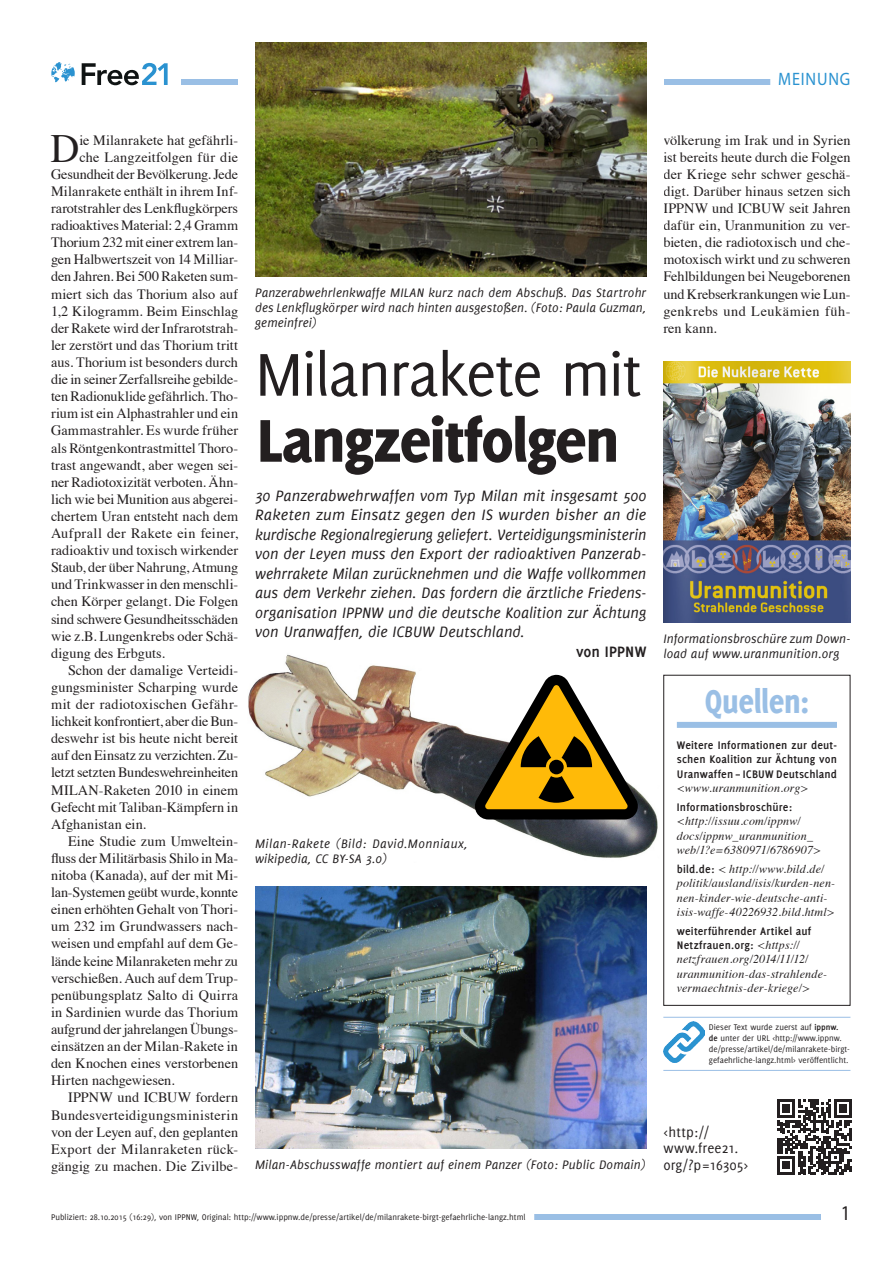
<style>
.page{position:relative;width:893px;height:1263px;background:#fff}
.page>*{position:absolute;margin:0;border:0;box-sizing:border-box;transform-origin:0 0}
.t1{font:66px/66px "Delicious";letter-spacing:-.025em;color:#231f20}
.t2{font:40.05px "Times";color:#231f20}
.Quelle__Headline__Li{font:800 36px "Delicious";color:#9abfe5;scale:.89 1}
.t3{font:21px "Myriad Pro";color:#231f20;scale:.9 1}
.Seitenrubrik{font:18px "Myriad Pro";letter-spacing:.05em;color:#2a92d0;scale:.9 1}
.Subheadline{font:italic 16.5px/19.5px "Delicious";color:#231f20;text-align:justify}
.Subheadline__Autor{font:700 16.5px "Delicious";letter-spacing:.005em;color:#231f20}
.t4{font:15px/16.5px "Delicious";letter-spacing:.005em;color:#231f20}
.t5{font:14.25px/17.1px "Times";color:#231f20;text-align:justify}
.t6{font:14.25px "Times";letter-spacing:.02em;color:#231f20}
.Bildunterschrift{font:italic 13.5px/15px "Delicious";letter-spacing:.01em;color:#231f20}
.Quelle__Quellenangab{font:italic 12px/14.4px "Times";letter-spacing:.015em;color:#231f20}
.Quelle__Quellenangab-2{font:700 12px/14.4px "Delicious";letter-spacing:.015em;color:#231f20;text-align:justify}
.Statuszeile_Deliciou{font:9px/10.8px "Delicious";color:#231f20}
.s1{font-weight:800}
.s2{font-family:"Times";font-weight:400;font-style:italic}
.s3{font-family:"Delicious";font-weight:700;font-style:normal}
.s4{font-weight:700}
</style>
<div class="page">
<div style="left:181px;top:79px;width:669px;height:6px;background:#9abfe5"></div>
<div style="left:55px;top:1214px;width:766px;height:6px;background:#9abfe5"></div>
<div style="left:43px;top:1211px;width:491px;height:12px;background:#fff"></div>
<div style="left:770px;top:74px;width:89px;height:15px;background:#fff"></div>
<svg style="left:82px;top:63px;width:86px;height:22px"></svg>
<svg style="left:51px;top:62px;width:24px;height:20px"></svg>
<div style="left:238px;top:43px;width:425px;height:256px;background:#fff"></div>
<img style="left:255px;top:43px;width:391px;height:233px">
<img style="left:248px;top:654px;width:410px;height:204px">
<div style="left:646px;top:339px;width:221px;height:319px;background:#fff"></div>
<img style="left:663px;top:361px;width:187px;height:262px">
<img style="left:255px;top:887px;width:391px;height:261px">
<img style="left:663px;top:1021px;width:42px;height:41px">
<hr style="left:663px;top:1017px;width:187px;height:1px;background:#9abfe5">
<hr style="left:663px;top:1070px;width:187px;height:1px;background:#9abfe5">
<svg style="left:777px;top:1100px;width:75px;height:74px"></svg>
<svg style="left:474px;top:675px;width:164px;height:144px"></svg>
<div style="left:677px;top:722px;width:160px;height:6px;background:#9abfe5"></div>
<div style="left:663px;top:675px;width:187px;height:331px;border:1px solid #231f20"></div>
<p class="Seitenrubrik" style="left:778px;top:68px;width:81px">MEINUNG</p>
<p class="t2" style="left:50px;top:111px;width:30px">D</p>
<p class="t5" style="left:79px;top:130px;width:160px">ie Milanrakete hat gefährli-</p>
<p class="t5" style="left:79px;top:147px;width:160px">che Langzeitfolgen für die</p>
<p class="t5" style="left:51px;top:164px;width:189px">Gesundheit der Bevölkerung. Jede</p>
<p class="t5" style="left:51px;top:181px;width:189px">Milanrakete enthält in ihrem Inf-</p>
<p class="t5" style="left:51px;top:199px;width:189px">rarotstrahler des Lenkflugkörpers</p>
<p class="t5" style="left:51px;top:216px;width:189px">radioaktives Material: 2,4 Gramm</p>
<p class="t5" style="left:51px;top:233px;width:189px">Thorium 232 mit einer extrem lan-</p>
<p class="t5" style="left:51px;top:250px;width:189px">gen Halbwertszeit von 14 Milliar-</p>
<p class="t5" style="left:51px;top:267px;width:189px">den Jahren. Bei 500 Raketen sum-</p>
<p class="t5" style="left:51px;top:284px;width:189px">miert sich das Thorium also auf</p>
<p class="t5" style="left:51px;top:301px;width:189px">1,2 Kilogramm. Beim Einschlag</p>
<p class="t5" style="left:51px;top:318px;width:189px">der Rakete wird der Infrarotstrah-</p>
<p class="t5" style="left:51px;top:335px;width:189px">ler zerstört und das Thorium tritt</p>
<p class="t5" style="left:51px;top:352px;width:189px">aus. Thorium ist besonders durch</p>
<p class="t5" style="left:51px;top:370px;width:189px">die in seiner Zerfallsreihe gebilde-</p>
<p class="t5" style="left:51px;top:387px;width:189px">ten Radionuklide gefährlich. Tho-</p>
<p class="t5" style="left:51px;top:404px;width:189px">rium ist ein Alphastrahler und ein</p>
<p class="t5" style="left:51px;top:421px;width:189px">Gammastrahler. Es wurde früher</p>
<p class="t5" style="left:51px;top:438px;width:189px">als Röntgenkontrastmittel Thoro-</p>
<p class="t5" style="left:51px;top:455px;width:189px">trast angewandt, aber wegen sei-</p>
<p class="t5" style="left:51px;top:472px;width:189px">ner Radiotoxizität verboten. Ähn-</p>
<p class="t5" style="left:51px;top:489px;width:189px">lich wie bei Munition aus abgerei-</p>
<p class="t5" style="left:51px;top:506px;width:189px">chertem Uran entsteht nach dem</p>
<p class="t6" style="left:51px;top:520px;width:189px">Aufprall der Rakete ein feiner,</p>
<p class="t5" style="left:51px;top:541px;width:189px">radioaktiv und toxisch wirkender</p>
<p class="t5" style="left:51px;top:558px;width:189px">Staub, der über Nahrung, Atmung</p>
<p class="t5" style="left:51px;top:575px;width:189px">und Trinkwasser in den menschli-</p>
<p class="t5" style="left:51px;top:592px;width:189px">chen Körper gelangt. Die Folgen</p>
<p class="t5" style="left:51px;top:609px;width:189px">sind schwere Gesundheitsschäden</p>
<p class="t5" style="left:51px;top:626px;width:189px">wie z.B. Lungenkrebs oder Schä-</p>
<p class="t5" style="left:51px;top:643px;width:115px">digung des Erbguts.</p>
<p class="t5" style="left:51px;top:660px;width:189px;text-indent:17px">Schon der damalige Verteidi&shy;gungsminister Scharping wurde mit der radiotoxischen Gefähr&shy;lichkeit konfrontiert, aber die Bun&shy;deswehr ist bis heute nicht bereit auf den Einsatz zu verzichten. Zu&shy;letzt setzten Bundeswehreinheiten MILAN-Raketen 2010 in einem Gefecht mit Taliban-Kämpfern in Afghanistan ein.</p>
<p class="t5" style="left:51px;top:831px;width:189px;text-indent:17px">Eine Studie zum Umweltein&shy;fluss der Militärbasis Shilo in Ma&shy;nitoba (Kanada), auf der mit Mi&shy;lan-Systemen geübt wurde, konnte einen erhöhten Gehalt von Thori&shy;um 232 im Grundwassers nach&shy;weisen und empfahl auf dem Ge&shy;lände keine Milanraketen mehr zu verschießen. Auch auf dem Trup&shy;penübungsplatz Salto di Quirra in Sardinien wurde das Thorium aufgrund der jahrelangen Übungs&shy;einsätzen an der Milan-Rakete in den Knochen eines verstorbenen Hirten nachgewiesen.</p>
<p class="t5" style="left:51px;top:1088px;width:189px;text-indent:17px">IPPNW und ICBUW fordern Bundesverteidigungsministerin von der Leyen auf, den geplanten Export der Milanraketen rück&shy;gängig zu machen. Die Zivilbe-</p>
<p class="Bildunterschrift" style="left:255px;top:285px;width:393px;text-align:justify">Panzerabwehrlenkwaffe MILAN kurz nach dem Abschuß. Das Startrohr des Lenkflugkörper wird nach hinten ausgestoßen. (Foto: Paula Guzman, gemeinfrei)</p>
<p class="t1" style="left:255px;top:340px;width:388px">Milanrakete mit<br><span class="s1">Langzeitfolgen</span></p>
<p class="Subheadline" style="left:255px;top:486px;width:393px">30 Panzerabwehrwaffen vom Typ Milan mit insgesamt 500<br>Raketen zum Einsatz gegen den IS wurden bisher an die kurdische Regionalregierung geliefert. Verteidigungsministerin von der Leyen muss den Export der radioaktiven Panzerab&shy;wehrrakete Milan zurücknehmen und die Waffe vollkommen aus dem Verkehr ziehen. Das fordern die ärztliche Friedens&shy;organisation IPPNW und die deutsche Koalition zur Ächtung von Uranwaffen, die ICBUW Deutschland.</p>
<p class="Subheadline__Autor" style="left:576px;top:642px;width:72px">von IPPNW</p>
<p class="Bildunterschrift" style="left:255px;top:836px;width:214px">Milan-Rakete (Bild: David.Monniaux, wikipedia, CC BY-SA 3.0)</p>
<p class="Bildunterschrift" style="left:255px;top:1157px;width:392px">Milan-Abschusswaffe montiert auf einem Panzer (Foto: Public Domain)</p>
<p class="t5" style="left:663px;top:130px;width:189px">völkerung im Irak und in Syrien ist bereits heute durch die Folgen der Kriege sehr schwer geschä&shy;digt. Darüber hinaus setzen sich IPPNW und ICBUW seit Jahren dafür ein, Uranmunition zu ver&shy;bieten, die radiotoxisch und che&shy;motoxisch wirkt und zu schweren Fehlbildungen bei Neugeborenen und Krebserkrankungen wie Lun&shy;genkrebs und Leukämien füh&shy;ren kann.</p>
<p class="Bildunterschrift" style="left:663px;top:631px;width:189px">Informationsbroschüre zum Down&shy;load auf www.uranmunition.org</p>
<p class="Quelle__Headline__Li" style="left:705px;top:681px;width:119px">Quellen:</p>
<p class="Quelle__Quellenangab-2" style="left:677px;top:738px;width:162px">Weitere Informationen zur deut&shy;schen Koalition zur Ächtung von Uranwaffen – ICBUW Deutschland <span class="s2">&lt;www.uranmunition.org&gt;</span></p>
<p class="Quelle__Quellenangab" style="left:677px;top:799px;width:146px"><span class="s3">Informationsbroschüre: </span>&lt;http://issuu.com/ippnw/ docs/ippnw_uranmunition_ web/1?e=6380971/6786907&gt;</p>
<p class="Quelle__Quellenangab" style="left:677px;top:861px;width:160px"><span class="s3">bild.de:</span> &lt; http://www.bild.de/ politik/ausland/isis/kurden-nen&shy;nen-kinder-wie-deutsche-anti&shy;isis-waffe-40226932.bild.html&gt;</p>
<p class="Quelle__Quellenangab" style="left:677px;top:923px;width:152px"><span class="s3">weiterführender Artikel auf<br>Netzfrauen.org:</span> &lt;https:// netzfrauen.org/2014/11/12/ uranmunition-das-strahlende&shy;vermaechtnis-der-kriege/&gt;</p>
<p class="Statuszeile_Deliciou" style="left:709px;top:1022px;width:143px">Dieser Text wurde zuerst auf <span class="s4">ippnw.<br>de</span> unter der URL &lt;http://www.ippnw. de/presse/artikel/de/milanrakete-birgt&shy;gefaehrliche-langz.html&gt; veröffentlicht.</p>
<p class="t4" style="left:663px;top:1123px;width:87px">&lt;http:// www.free21. org/?p=16305&gt;</p>
<p class="Statuszeile_Deliciou" style="left:51px;top:1211px;width:476px">Publiziert: 28.10.2015 (16:29), von IPPNW, Original: http://www.ippnw.de/presse/artikel/de/milanrakete-birgt-gefaehrliche-langz.html</p>
<p class="t3" style="left:841px;top:1200px;width:12px">1</p>
</div>
